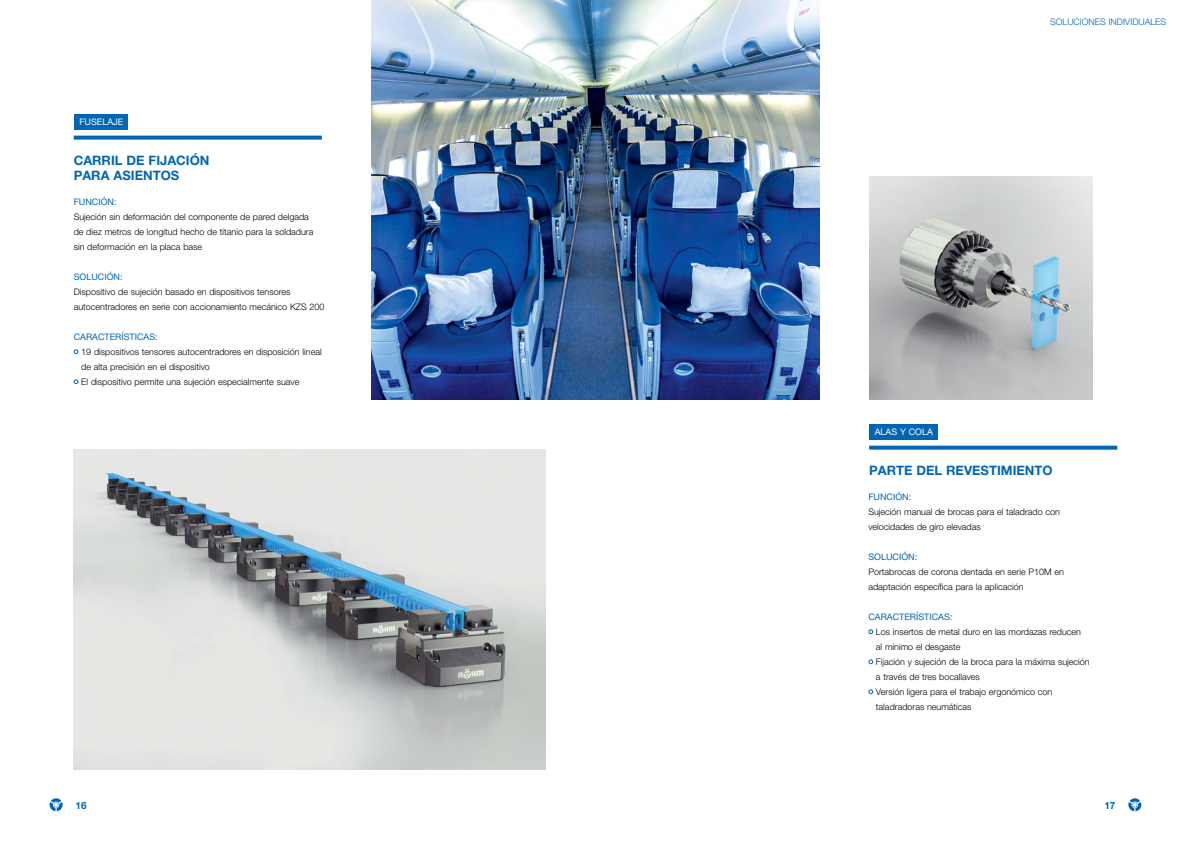
<style>
.page{position:relative;width:1191px;height:842px;background:#fff}
.page>*{position:absolute;margin:0;border:0;box-sizing:border-box;transform-origin:0 0}
.t1{font:700 13px/15px "Helvetica Neue LT Pro";color:#0066b3}
.t2{font:700 10px "Helvetica Neue LT Pro";color:#0066b3}
.t3{font:300 9px/15px "Helvetica Neue LT Pro";color:#000}
.t4{font:9px "Helvetica Neue LT Pro";color:#0066b3}
.t5{font:300 9px "Helvetica Neue LT Pro";color:#0066b3}
.t6{font:9px "Helvetica Neue LT Pro";color:#fff}
</style>
<div class="page">
<svg style="left:1128px;top:798px;width:13px;height:13px"></svg>
<svg style="left:50px;top:798px;width:13px;height:13px"></svg>
<svg style="left:868px;top:629px;width:5px;height:5px"></svg>
<svg style="left:868px;top:659px;width:5px;height:5px"></svg>
<svg style="left:868px;top:689px;width:5px;height:5px"></svg>
<svg style="left:869px;top:446px;width:248px;height:4px"></svg>
<img style="left:869px;top:176px;width:223px;height:224px">
<svg style="left:74px;top:349px;width:4px;height:5px"></svg>
<svg style="left:74px;top:379px;width:4px;height:5px"></svg>
<div style="left:74px;top:115px;width:54px;height:15px;background:#0066b3"></div>
<div style="left:869px;top:425px;width:68px;height:15px;background:#0066b3"></div>
<svg style="left:74px;top:136px;width:248px;height:4px"></svg>
<img style="left:74px;top:450px;width:472px;height:320px">
<img style="left:371px;top:0;width:448px;height:400px">
<p class="t6" style="left:79px;top:117px;width:46px">FUSELAJE</p>
<h1 class="t1" style="left:74px;top:152px;width:137px">CARRIL DE FIJACIÓN<br>PARA ASIENTOS</h1>
<p class="t4" style="left:74px;top:196px;width:44px">FUNCIÓN:</p>
<p class="t3" style="left:74px;top:209px;width:241px">Sujeción sin deformación del componente de pared delgada de diez metros de longitud hecho de titanio para la soldadura sin deformación en la placa base</p>
<p class="t4" style="left:74px;top:271px;width:50px">SOLUCIÓN:</p>
<p class="t3" style="left:74px;top:284px;width:252px">Dispositivo de sujeción basado en dispositivos tensores autocentradores en serie con accionamiento mecánico KZS 200</p>
<p class="t4" style="left:74px;top:331px;width:85px">CARACTERÍSTICAS:</p>
<p class="t3" style="left:81px;top:344px;width:242px">19 dispositivos tensores autocentradores en disposición lineal de alta precisión en el dispositivo<br>El dispositivo permite una sujeción especialmente suave</p>
<p class="t5" style="left:1050px;top:16px;width:117px">SOLUCIONES INDIVIDUALES</p>
<p class="t6" style="left:874px;top:427px;width:60px">ALAS Y COLA</p>
<h1 class="t1" style="left:869px;top:462px;width:185px">PARTE DEL REVESTIMIENTO</h1>
<p class="t4" style="left:868px;top:491px;width:44px">FUNCIÓN:</p>
<p class="t3" style="left:868px;top:504px;width:193px">Sujeción manual de brocas para el taladrado con velocidades de giro elevadas</p>
<p class="t4" style="left:868px;top:551px;width:50px">SOLUCIÓN:</p>
<p class="t3" style="left:868px;top:564px;width:197px">Portabrocas de corona dentada en serie P10M en adaptación específica para la aplicación</p>
<p class="t4" style="left:868px;top:611px;width:85px">CARACTERÍSTICAS:</p>
<p class="t3" style="left:876px;top:624px;width:215px">Los insertos de metal duro en las mordazas reducen<br>al mínimo el desgaste<br>Fijación y sujeción de la broca para la máxima sujeción a través de tres bocallaves<br>Versión ligera para el trabajo ergonómico con taladradoras neumáticas</p>
<p class="t2" style="left:75px;top:799px;width:13px">16</p>
<p class="t2" style="left:1104px;top:799px;width:13px">17</p>
</div>
